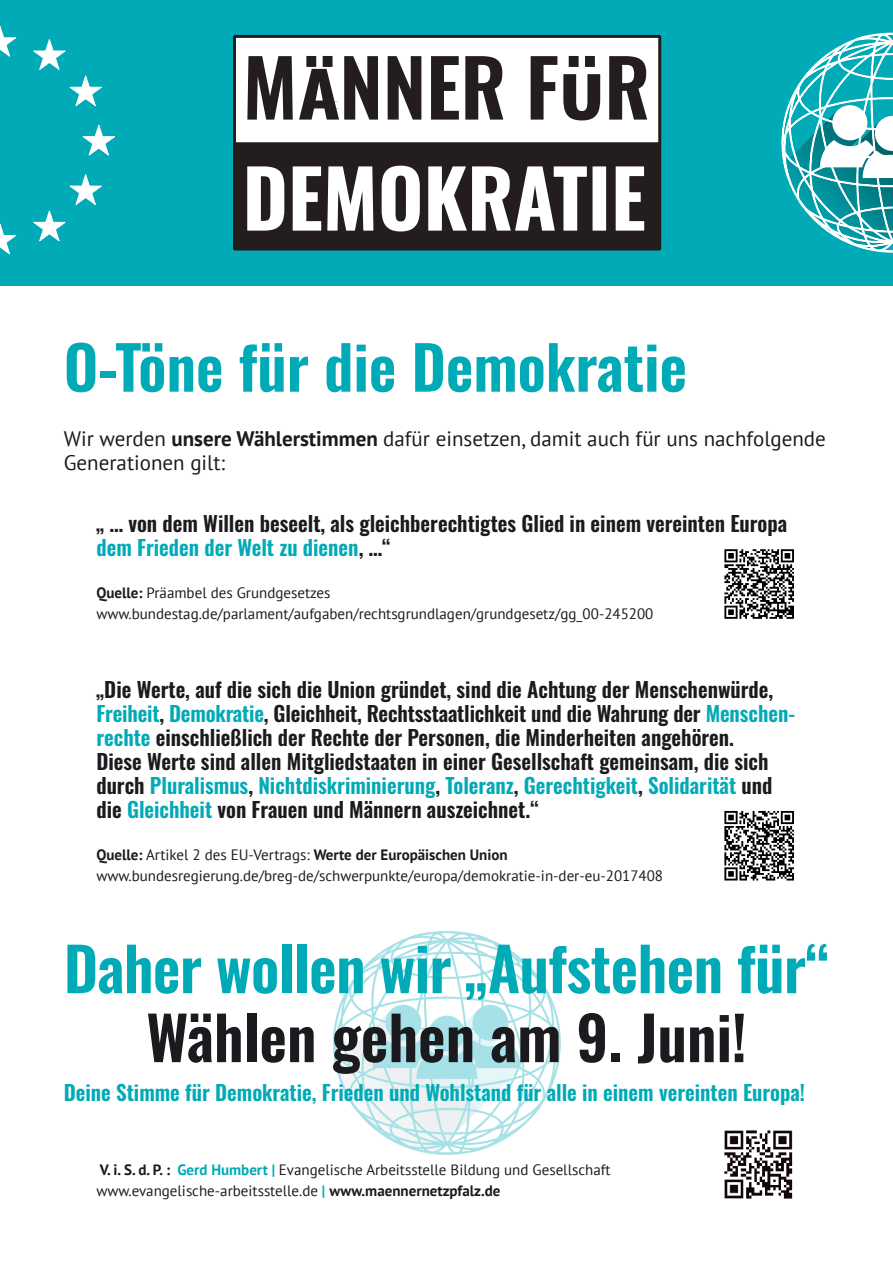
<style>
.page{position:relative;width:893px;height:1263px;background:#fff}
.page>*{position:absolute;margin:0;border:0;box-sizing:border-box;transform-origin:0 0}
.t1{font:600 60px "Oswald";letter-spacing:-.01em;color:#00aab6}
.t2{font:600 60px "Oswald";color:#1b1b1f}
.t3{font:600 21px "Oswald";color:#1b1b1f}
.t4{font:600 21px "Oswald";color:#00aab6}
.t5{font:21px "PT Sans";color:#1b1b1f}
.t6{font:15px "PT Sans";color:#1b1b1f}
.t7{font:700 15px "PT Sans";color:#1b1b1f}
.s1{font-weight:700}
.s2{color:#1b1b1f}
.s3{color:#00aab6}
.s4{font-weight:400}
.s5{font-weight:700;color:#00aab6}
</style>
<div class="page">
<img style="left:333px;top:931px;width:227px;height:224px">
<div style="left:0;top:0;width:893px;height:285px;background:#00aab6"></div>
<svg style="left:735px;top:32px;width:158px;height:254px"></svg>
<svg style="left:0;top:26px;width:16px;height:31px"></svg>
<svg style="left:0;top:224px;width:16px;height:31px"></svg>
<svg style="left:82px;top:125px;width:33px;height:31px"></svg>
<svg style="left:33px;top:174px;width:69px;height:68px"></svg>
<svg style="left:33px;top:39px;width:69px;height:67px"></svg>
<div style="left:233px;top:36px;width:426px;height:213px;background:#fff"></div>
<svg style="left:237px;top:143px;width:420px;height:104px;fill:#231e1d"></svg>
<svg style="left:247px;top:56px;width:46px;height:64px"></svg>
<svg style="left:388px;top:56px;width:33px;height:64px"></svg>
<svg style="left:431px;top:56px;width:28px;height:64px"></svg>
<svg style="left:465px;top:56px;width:38px;height:64px"></svg>
<svg style="left:531px;top:56px;width:26px;height:64px"></svg>
<svg style="left:563px;top:56px;width:37px;height:64px"></svg>
<svg style="left:299px;top:56px;width:79px;height:64px"></svg>
<svg style="left:609px;top:56px;width:38px;height:64px"></svg>
<div style="left:233px;top:35px;width:428px;height:216px;border:3px solid #231e1d"></div>
<div style="left:722px;top:809px;width:74px;height:73px;background:linear-gradient(to bottom,#fff,#fff)"></div>
<svg style="left:724px;top:811px;width:70px;height:69px"></svg>
<svg style="left:724px;top:549px;width:70px;height:70px"></svg>
<img style="left:724px;top:1130px;width:69px;height:69px">
<p class="t1" style="left:64px;top:320px;width:625px">O-Töne für die Demokratie</p>
<p class="t5" style="left:64px;top:429px;width:764px">Wir werden <span class="s1">unsere Wählerstimmen</span> dafür einsetzen, damit auch für uns nachfolgende</p>
<p class="t5" style="left:64px;top:453px;width:163px">Generationen gilt:</p>
<p class="t3" style="left:96px;top:507px;width:692px">„ … von dem Willen beseelt, als gleichberechtigtes Glied in einem vereinten Europa</p>
<p class="t4" style="left:96px;top:531px;width:296px">dem Frieden der Welt zu dienen<span class="s2">, …“</span></p>
<p class="t6" style="left:96px;top:586px;width:236px"><span class="s1">Quelle:</span> Präambel des Grundgesetzes</p>
<p class="t6" style="left:96px;top:607px;width:558px">www.bundestag.de/parlament/aufgaben/rechtsgrundlagen/grundgesetz/gg_00-245200</p>
<p class="t3" style="left:96px;top:673px;width:678px">„Die Werte, auf die sich die Union gründet, sind die Achtung der Menschenwürde,</p>
<p class="t3" style="left:96px;top:697px;width:700px"><span class="s3">Freiheit</span>, <span class="s3">Demokratie</span>, Gleichheit, Rechtsstaatlichkeit und die Wahrung der <span class="s3">Menschen-</span></p>
<p class="t3" style="left:96px;top:721px;width:639px"><span class="s3">rechte</span> einschließlich der Rechte der Personen, die Minderheiten angehören.</p>
<p class="t3" style="left:96px;top:745px;width:673px">Diese Werte sind allen Mitgliedstaaten in einer Gesellschaft gemeinsam, die sich</p>
<p class="t4" style="left:96px;top:769px;width:677px"><span class="s2">durch</span> Pluralismus<span class="s2">,</span> Nichtdiskriminierung<span class="s2">,</span> Toleranz<span class="s2">,</span> Gerechtigkeit<span class="s2">,</span> Solidarität <span class="s2">und</span></p>
<p class="t3" style="left:96px;top:793px;width:444px">die <span class="s3">Gleichheit</span> von Frauen und Männern auszeichnet.“</p>
<p class="t7" style="left:96px;top:848px;width:413px">Quelle: <span class="s4">Artikel 2 des EU-Vertrags:</span> Werte der Europäischen Union</p>
<p class="t6" style="left:96px;top:869px;width:568px">www.bundesregierung.de/breg-de/schwerpunkte/europa/demokratie-in-der-eu-2017408</p>
<p class="t1" style="left:64px;top:922px;width:767px">Daher wollen wir „Aufstehen für“</p>
<p class="t2" style="left:146px;top:990px;width:602px">Wählen gehen am 9. Juni!</p>
<p class="t4" style="left:64px;top:1076px;width:743px">Deine Stimme für Demokratie, Frieden und Wohlstand für alle in einem vereinten Europa!</p>
<p class="t7" style="left:100px;top:1164px;width:72px">V. i. S. d. P. :</p>
<p class="t6" style="left:177px;top:1164px;width:434px"><span class="s5">Gerd Humbert |</span> Evangelische Arbeitsstelle Bildung und Gesellschaft</p>
<p class="t6" style="left:96px;top:1185px;width:406px">www.evangelische-arbeitsstelle.de <span class="s5">|</span> <span class="s1">www.maennernetzpfalz.de</span></p>
</div>
